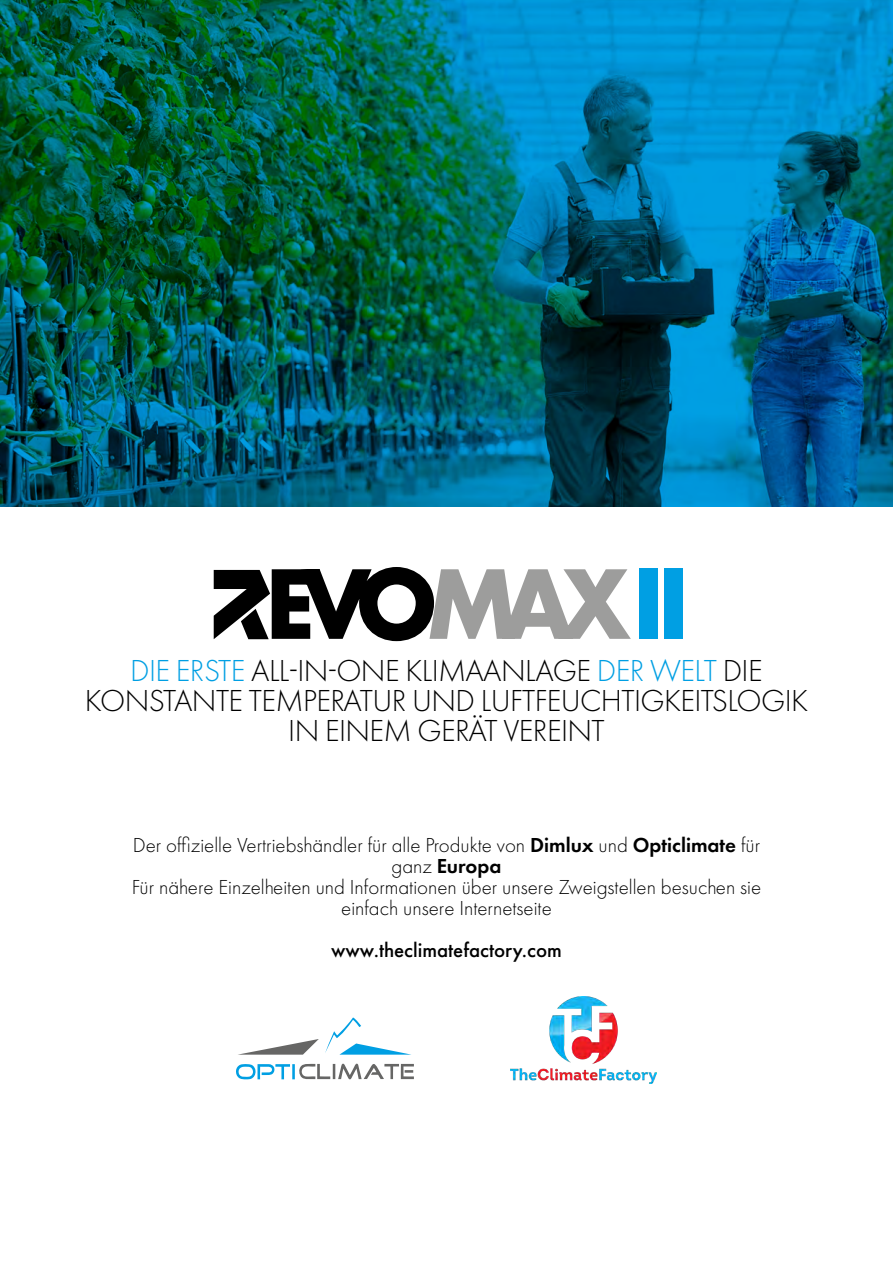
<style>
.page{position:relative;width:893px;height:1263px;background:#fff}
.page>*{position:absolute;margin:0;border:0;box-sizing:border-box;transform-origin:0 0}
.t1{font:700 106.2px "Futura PT";color:#009fe3}
.t2{font:300 31.5px/30px "Futura PT";letter-spacing:-.02em;color:#000;text-align:center}
.t3{font:300 21px/21px "Futura PT";color:#000;text-align:center}
.t4{font:500 21px "Futura PT";color:#000}
.s1{color:#009fe3}
.s2{font-weight:600}
</style>
<div class="page">
<img style="left:0;top:0;width:893px;height:506px">
<svg style="left:325px;top:1017px;width:86px;height:38px"></svg>
<svg style="left:238px;top:1039px;width:81px;height:16px"></svg>
<svg style="left:236px;top:1063px;width:178px;height:17px"></svg>
<svg style="left:214px;top:567px;width:417px;height:74px"></svg>
<img style="left:510px;top:996px;width:147px;height:87px">
<h1 class="t1" style="left:631px;top:535px;width:61px">II</h1>
<h2 class="t2" style="left:85px;top:656px;width:725px"><span class="s1">DIE ERSTE</span> ALL-IN-ONE KLIMAANLAGE <span class="s1">DER WELT</span> DIE<br>KONSTANTE TEMPERATUR UND LUFTFEUCHTIGKEITSLOGIK<br>IN EINEM GERÄT VEREINT</h2>
<p class="t3" style="left:132px;top:834px;width:631px">Der offizielle Vertriebshändler für alle Produkte von <span class="s2">Dimlux</span> und <span class="s2">Opticlimate</span> für ganz <span class="s2">Europa<br></span>Für nähere Einzelheiten und Informationen über unsere Zweigstellen besuchen sie einfach unsere Internetseite</p>
<p class="t4" style="left:331px;top:937px;width:232px">www.theclimatefactory.com</p>
</div>
